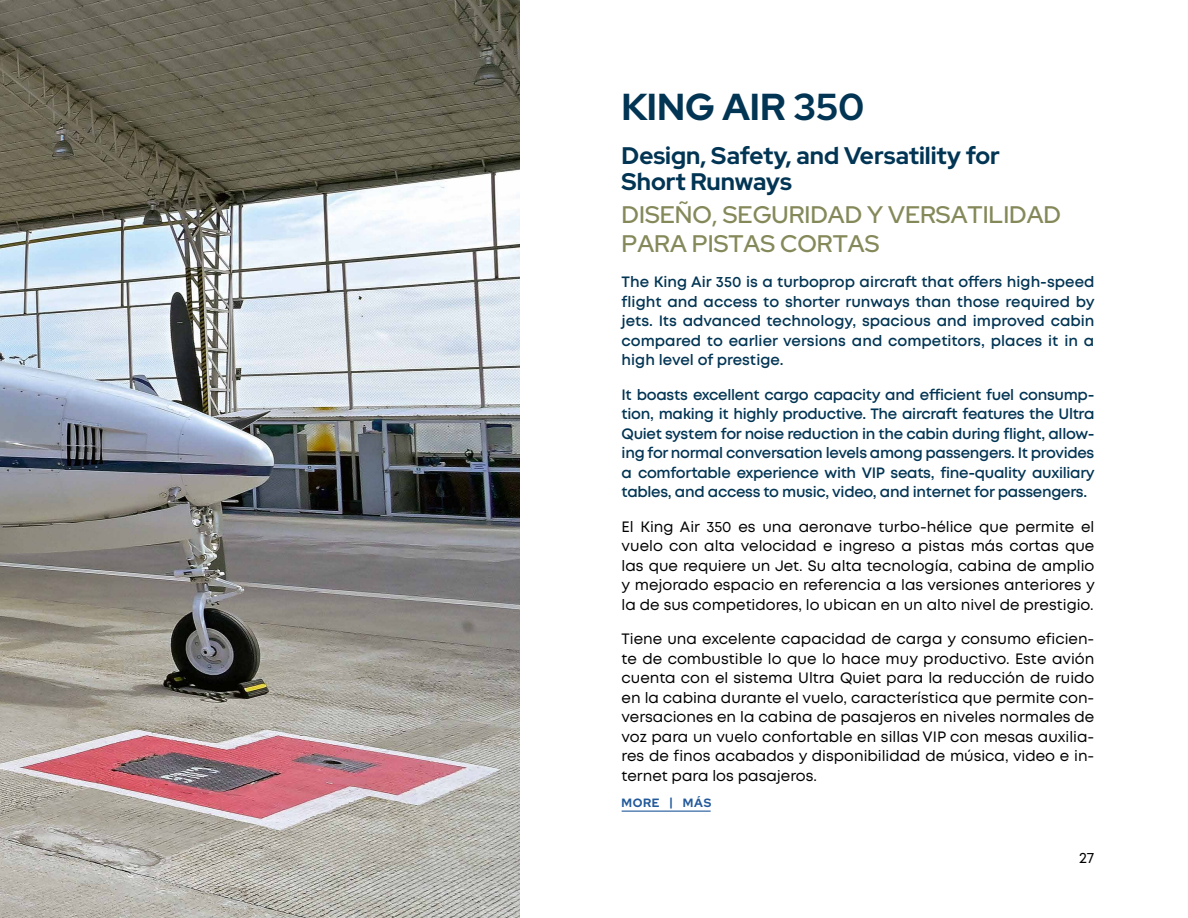
<style>
.page{position:relative;width:1188px;height:918px;background:#fff}
.page>*{position:absolute;margin:0;border:0;box-sizing:border-box;transform-origin:0 0}
.t1{font:800 37.5px "Red Hat Display";color:#023554}
.t2{font:600 24px/28.8px "Red Hat Display";color:#85895a}
.t3{font:800 24px/25.5px "Red Hat Display";color:#023554}
.t4{font:15px/19.5px "Mont";color:#000;text-align:justify}
.t5{font:600 15px/19.5px "Mont";letter-spacing:-.02em;color:#023554;text-align:justify}
.t6{font:800 12px "Red Hat Display";letter-spacing:.05em;color:#22599b}
</style>
<div class="page">
<img style="left:0;top:0;width:520px;height:918px">
<hr style="left:622px;top:811px;width:89px;height:1px;background:#22599b">
<h1 class="t1" style="left:622px;top:82px;width:244px">KING AIR 350</h1>
<h2 class="t3" style="left:622px;top:143px;width:380px">Design, Safety, and Versatility for<br>Short Runways</h2>
<h2 class="t2" style="left:622px;top:200px;width:441px">DISEÑO, SEGURIDAD Y VERSATILIDAD<br>PARA PISTAS CORTAS</h2>
<p class="t5" style="left:622px;top:272px;width:475px">The King Air 350 is a turboprop aircraft that offers high-speed flight and access to shorter runways than those required by jets. Its advanced technology, spacious and improved cabin compared to earlier versions and competitors, places it in a high level of prestige.</p>
<p class="t5" style="left:622px;top:385px;width:475px">It boasts excellent cargo capacity and efficient fuel consump&shy;tion, making it highly productive. The aircraft features the Ultra Quiet system for noise reduction in the cabin during flight, allow&shy;ing for normal conversation levels among passengers. It provides a comfortable experience with VIP seats, fine-quality auxiliary tables, and access to music, video, and internet for passengers.</p>
<p class="t4" style="left:622px;top:517px;width:475px">El King Air 350 es una aeronave turbo-hélice que permite el vuelo con alta velocidad e ingreso a pistas más cortas que las que requiere un Jet. Su alta tecnología, cabina de amplio y mejorado espacio en referencia a las versiones anteriores y la de sus competidores, lo ubican en un alto nivel de prestigio.</p>
<p class="t4" style="left:622px;top:629px;width:474px">Tiene una excelente capacidad de carga y consumo eficien&shy;te de combustible lo que lo hace muy productivo. Este avión cuenta con el sistema Ultra Quiet para la reducción de ruido en la cabina durante el vuelo, característica que permite con&shy;versaciones en la cabina de pasajeros en niveles normales de voz para un vuelo confortable en sillas VIP con mesas auxilia&shy;res de finos acabados y disponibilidad de música, video e in&shy;ternet para los pasajeros.</p>
<p class="t6" style="left:622px;top:795px;width:91px">MORE | MÁS</p>
<p class="t4" style="left:1079px;top:848px;width:17px">27</p>
</div>
